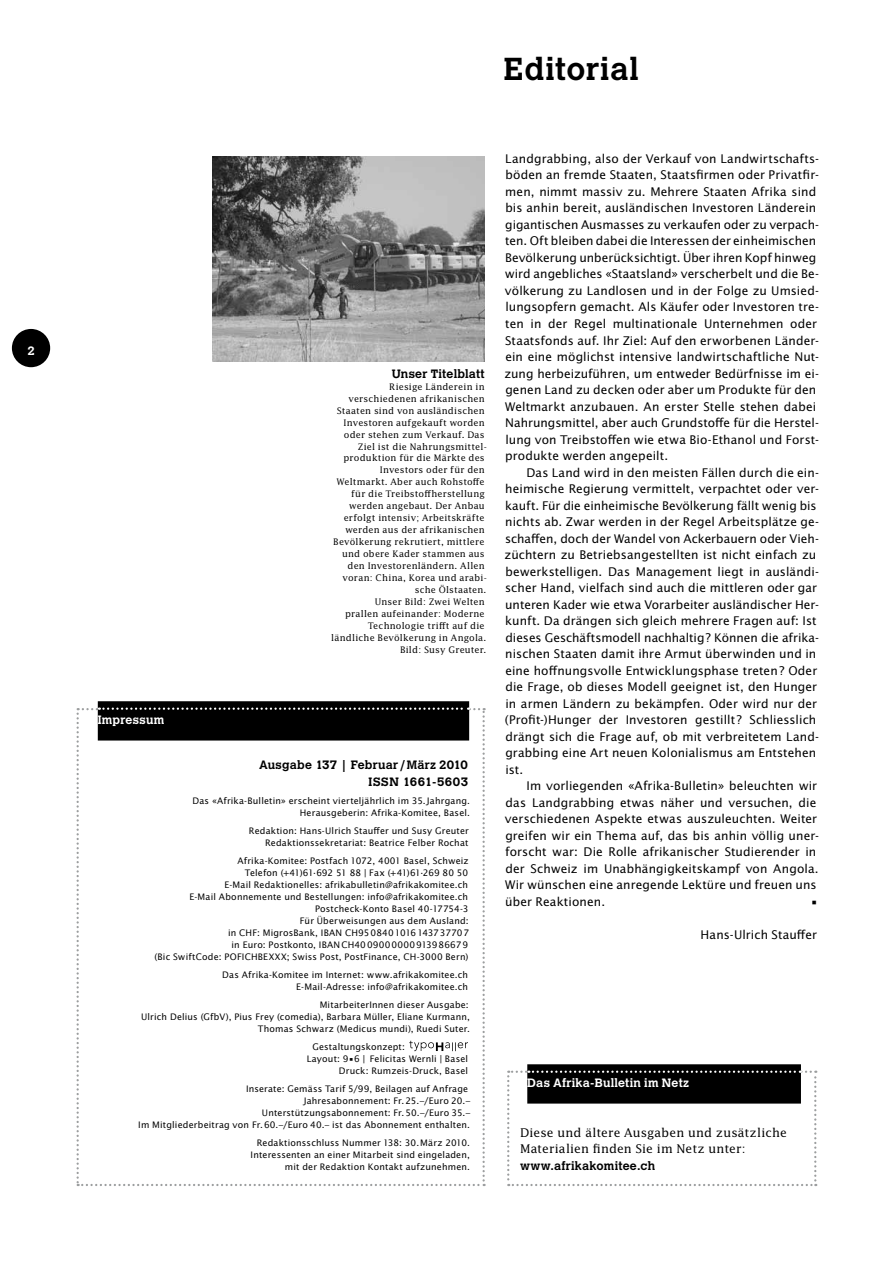
<style>
.page{position:relative;width:893px;height:1263px;background:#fff}
.page>*{position:absolute;margin:0;border:0;box-sizing:border-box;transform-origin:0 0}
.t1{font:700 31.5px "Calvert";letter-spacing:.025em;color:#000}
.t2{font:12px/16.5px "Lucida Sans";letter-spacing:.005em;color:#000}
.t3{font:700 12px/16.5px "Calvert";letter-spacing:.02em;color:#000;text-align:right}
.t4{font:12px/16.5px "Lucida";letter-spacing:.01em;color:#000}
.t5{font:700 12px "Calvert";letter-spacing:.02em;color:#fff}
.t6{font:9px/12px "Lucida Sans";letter-spacing:.015em;color:#000;text-align:right}
.t7{font:9px/12px "Lucida";letter-spacing:.02em;color:#000;text-align:right}
</style>
<div class="page">
<div style="left:12px;top:329px;width:38px;height:38px;background:#000;border-radius:50%"></div>
<div style="left:98px;top:701px;width:371px;height:39px;background:#000"></div>
<svg style="left:77px;top:707px;width:408px;height:479px"></svg>
<img style="left:213px;top:156px;width:272px;height:205px">
<div style="left:527px;top:1064px;width:274px;height:39px;background:#000"></div>
<svg style="left:507px;top:1070px;width:309px;height:116px"></svg>
<p class="t5" style="left:27px;top:343px;width:9px">2</p>
<h1 class="t1" style="left:504px;top:49px;width:136px">Editorial</h1>
<p class="t5" style="left:98px;top:712px;width:68px">Impressum</p>
<p class="t3" style="left:392px;top:365px;width:94px">Unser Titelblatt</p>
<p class="t7" style="left:331px;top:380px;width:157px">Riesige Länderein in verschiedenen afrikanischen<br>Staaten sind von ausländischen<br>Investoren aufgekauft worden oder stehen zum Verkauf. Das<br>Ziel ist die Nahrungsmittel&shy;produktion für die Märkte des<br>Investors oder für den<br>Weltmarkt. Aber auch Rohstoffe für die Treibstoffherstellung werden angebaut. Der Anbau erfolgt intensiv; Arbeitskräfte werden aus der afrikanischen<br>Bevölkerung rekrutiert, mittlere und obere Kader stammen aus den Investorenländern. Allen voran: China, Korea und arabi&shy;sche Ölstaaten.<br>Unser Bild: Zwei Welten<br>prallen aufeinander: Moderne<br>Technologie trifft auf die ländliche Bevölkerung in Angola.<br>Bild: Susy Greuter.</p>
<p class="t3" style="left:259px;top:756px;width:210px">Ausgabe 137 | Februar/März 2010<br>ISSN 1661-5603</p>
<p class="t6" style="left:192px;top:794px;width:279px">Das «Afrika-Bulletin» erscheint vierteljährlich im 35.Jahrgang.<br>Herausgeberin: Afrika-Komitee, Basel.</p>
<p class="t6" style="left:249px;top:824px;width:221px">Redaktion: Hans-Ulrich Stauffer und Susy Greuter<br>Redaktionssekretariat: Beatrice Felber Rochat</p>
<p class="t6" style="left:154px;top:854px;width:316px">Afrika-Komitee: Postfach 1072, 4001 Basel, Schweiz<br>Telefon (+41)61·692 51 88 | Fax (+41)61·269 80 50<br>E-Mail Redaktionelles: afrikabulletin@afrikakomitee.ch<br>E-Mail Abonnemente und Bestellungen: info@afrikakomitee.ch Postcheck-Konto Basel 40-17754-3<br>Für Überweisungen aus dem Ausland:<br>in CHF: MigrosBank, IBAN CH9508401016143737707<br>in Euro: Postkonto, IBANCH4009000000913986679<br>(Bic SwiftCode: POFICHBEXXX; Swiss Post, PostFinance, CH-3000 Bern)</p>
<p class="t6" style="left:222px;top:968px;width:247px">Das Afrika-Komitee im Internet: www.afrikakomitee.ch<br>E-Mail-Adresse: info@afrikakomitee.ch</p>
<p class="t6" style="left:141px;top:998px;width:330px">MitarbeiterInnen dieser Ausgabe:<br>Ulrich Delius (GfbV), Pius Frey (comedia), Barbara Müller, Eliane Kurmann,<br>Thomas Schwarz (Medicus mundi), Ruedi Suter.</p>
<p class="t6" style="left:312px;top:1040px;width:94px">Gestaltungskonzept:</p>
<p class="t6" style="left:307px;top:1052px;width:163px">Layout: 9•6 | Felicitas Wernli | Basel</p>
<p class="t6" style="left:339px;top:1064px;width:131px">Druck: Rumzeis-Druck, Basel</p>
<p class="t6" style="left:138px;top:1082px;width:333px">Inserate: Gemäss Tarif 5/99, Beilagen auf Anfrage<br>Jahresabonnement: Fr.25.–/Euro 20.–<br>Unterstützungsabonnement: Fr.50.–/Euro 35.–<br>Im Mitgliederbeitrag von Fr.60.–/Euro 40.– ist das Abonnement enthalten.</p>
<p class="t6" style="left:251px;top:1136px;width:221px">Redaktionsschluss Nummer 138: 30.März 2010.<br>Interessenten an einer Mitarbeit sind eingeladen, mit der Redaktion Kontakt aufzunehmen.</p>
<p class="t2" style="left:504px;top:150px;width:316px">Landgrabbing, also der Verkauf von Landwirtschafts&shy;böden an fremde Staaten, Staatsfirmen oder Privatfir&shy;men, nimmt massiv zu. Mehrere Staaten Afrika sind bis anhin bereit, ausländischen Investoren Länderein gigantischen Ausmasses zu verkaufen oder zu verpach&shy;ten. Oft bleiben dabei die Interessen der einheimischen Bevölkerung unberücksichtigt. Über ihren Kopf hinweg wird angebliches «Staatsland» verscherbelt und die Be&shy;völkerung zu Landlosen und in der Folge zu Umsied&shy;lungsopfern gemacht. Als Käufer oder Investoren tre&shy;ten in der Regel multinationale Unternehmen oder Staatsfonds auf. Ihr Ziel: Auf den erworbenen Länder&shy;ein eine möglichst intensive landwirtschaftliche Nut&shy;zung herbeizuführen, um entweder Bedürfnisse im ei&shy;genen Land zu decken oder aber um Produkte für den Weltmarkt anzubauen. An erster Stelle stehen dabei Nahrungsmittel, aber auch Grundstoffe für die Herstel&shy;lung von Treibstoffen wie etwa Bio-Ethanol und Forst&shy;produkte werden angepeilt.</p>
<p class="t2" style="left:504px;top:464px;width:316px;text-indent:22px">Das Land wird in den meisten Fällen durch die ein&shy;heimische Regierung vermittelt, verpachtet oder ver&shy;kauft. Für die einheimische Bevölkerung fällt wenig bis nichts ab. Zwar werden in der Regel Arbeitsplätze ge&shy;schaffen, doch der Wandel von Ackerbauern oder Vieh&shy;züchtern zu Betriebsangestellten ist nicht einfach zu bewerkstelligen. Das Management liegt in ausländi&shy;scher Hand, vielfach sind auch die mittleren oder gar unteren Kader wie etwa Vorarbeiter ausländischer Her&shy;kunft. Da drängen sich gleich mehrere Fragen auf: Ist dieses Geschäftsmodell nachhaltig? Können die afrika&shy;nischen Staaten damit ihre Armut überwinden und in eine hoffnungsvolle Entwicklungsphase treten? Oder die Frage, ob dieses Modell geeignet ist, den Hunger in armen Ländern zu bekämpfen. Oder wird nur der (Profit-)Hunger der Investoren gestillt ? Schliesslich drängt sich die Frage auf, ob mit verbreitetem Land&shy;grabbing eine Art neuen Kolonialismus am Entstehen ist.</p>
<p class="t2" style="left:505px;top:777px;width:316px;text-indent:22px">Im vorliegenden «Afrika-Bulletin» beleuchten wir das Landgrabbing etwas näher und versuchen, die verschiedenen Aspekte etwas auszuleuchten. Weiter greifen wir ein Thema auf, das bis anhin völlig uner&shy;forscht war: Die Rolle afrikanischer Studierender in der Schweiz im Unabhängigkeitskampf von Angola.<br>Wir wünschen eine anregende Lektüre und freuen uns über Reaktionen.</p>
<p class="t2" style="left:811px;top:893px;width:9px">•</p>
<p class="t2" style="left:701px;top:926px;width:118px">Hans-Ulrich Stauffer</p>
<p class="t5" style="left:527px;top:1075px;width:163px">Das Afrika-Bulletin im Netz</p>
<p class="t4" style="left:520px;top:1124px;width:268px">Diese und ältere Ausgaben und zusätzliche<br>Materialien finden Sie im Netz unter:</p>
<p class="t3" style="left:520px;top:1157px;width:136px">www.afrikakomitee.ch</p>
</div>
